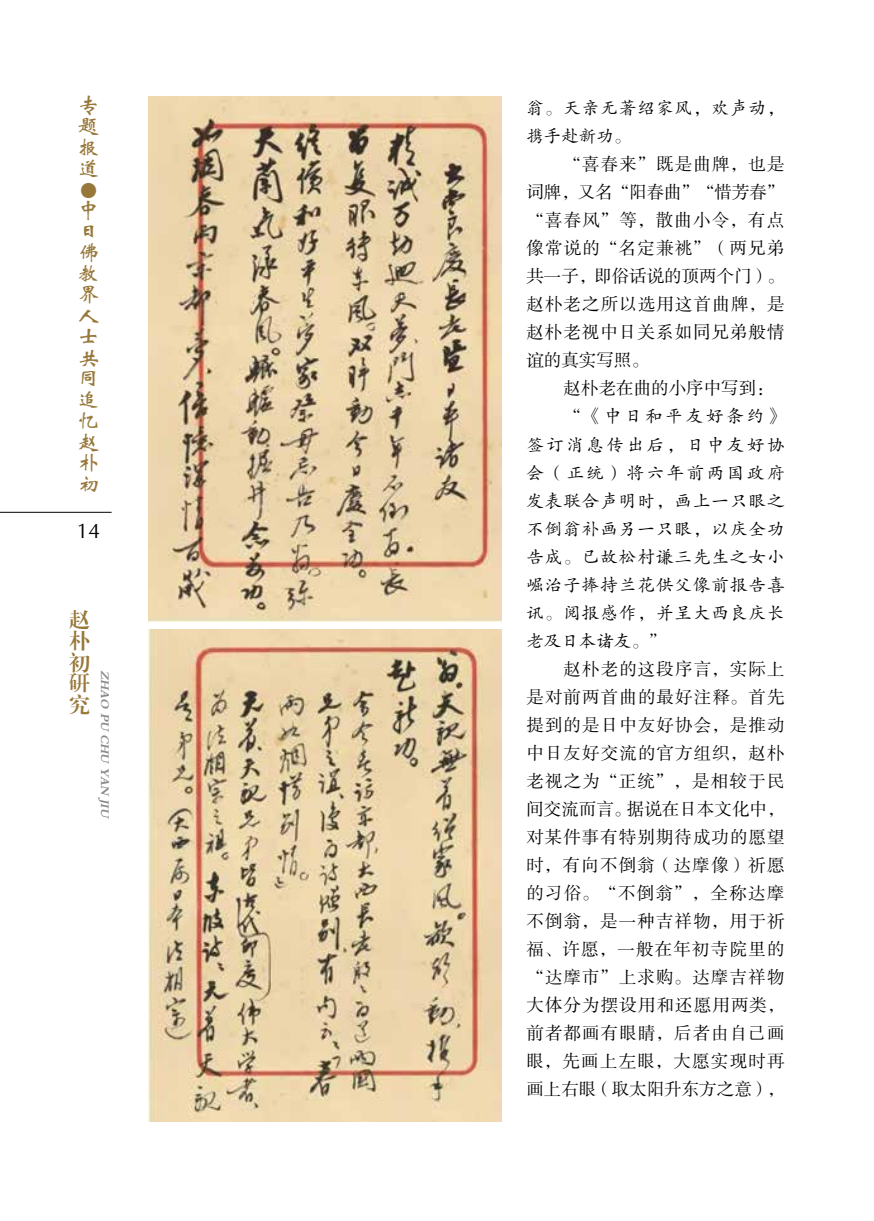
<style>
.page{position:relative;width:874px;height:1221px;background:#fff}
.page>*{position:absolute;margin:0;border:0;box-sizing:border-box;transform-origin:0 0}
.t1{font:21px/21px "FZWBK GBK1 0";color:#98783a;text-align:justify}
.t2{font:21px/21px "FZXBSK GBK1 0";color:#98783a;text-align:justify}
.t3{font:21px "FZWBK GBK1 0";color:#000}
.t4{font:17.5px/28px "FZSSK GBK1 0";letter-spacing:.055em;color:#000;text-align:justify}
.t5{font:17.5px/28px "FZKTK GBK1 0";letter-spacing:.055em;color:#000}
.t6{font:17.5px "FZSSK GBK1 0";color:#000}
.t7{font:italic 12.25px "FZDBSK GBK1 0";color:#898989}
</style>
<div class="page">
<hr style="left:0;top:512px;width:111px;height:1px;background:#000">
<img style="left:149px;top:96px;width:352px;height:525px">
<img style="left:149px;top:629px;width:352px;height:492px">
<p class="t1" style="left:78px;top:96px;width:22px">专题报道</p>
<p class="t1" style="left:98px;top:179px;width:22px;rotate:90deg">●</p>
<p class="t1" style="left:78px;top:201px;width:22px;text-align:left">中日佛教界人士共同追忆赵朴初</p>
<p class="t3" style="left:77px;top:519px;width:25px">14</p>
<p class="t2" style="left:69px;top:610px;width:22px">赵朴初研究</p>
<p class="t7" style="left:112px;top:670px;width:152px;rotate:90deg">ZHAO PU CHU YAN JIU</p>
<p class="t5" style="left:526px;top:95px;width:259px">翁。天亲无著绍家风，欢声动，携手赴新功。</p>
<p class="t4" style="left:526px;top:151px;width:260px;text-indent:37px">“喜春来”既是曲牌，也是词牌，又名“阳春曲”“惜芳春” “喜春风”等，散曲小令，有点像常说的“名定兼祧”（两兄弟共一子，即俗话说的顶两个门）。赵朴老之所以选用这首曲牌，是赵朴老视中日关系如同兄弟般情谊的真实写照。</p>
<p class="t6" style="left:563px;top:379px;width:211px">赵朴老在曲的小序中写到：</p>
<p class="t5" style="left:526px;top:403px;width:259px;text-align:justify;text-indent:37px">“《中日和平友好条约》签订消息传出后，日中友好协会（正统）将六年前两国政府发表联合声明时，画上一只眼之不倒翁补画另一只眼，以庆全功告成。已故松村谦三先生之女小崛治子捧持兰花供父像前报告喜讯。阅报感作，并呈大西良庆长老及日本诸友。”</p>
<p class="t4" style="left:526px;top:655px;width:260px;text-indent:37px">赵朴老的这段序言，实际上是对前两首曲的最好注释。首先提到的是日中友好协会，是推动中日友好交流的官方组织，赵朴老视之为“正统”，是相较于民间交流而言。据说在日本文化中，对某件事有特别期待成功的愿望时，有向不倒翁（达摩像）祈愿的习俗。“不倒翁”，全称达摩不倒翁，是一种吉祥物，用于祈福、许愿，一般在年初寺院里的“达摩市”上求购。达摩吉祥物大体分为摆设用和还愿用两类，前者都画有眼睛，后者由自己画眼，先画上左眼，大愿实现时再画上右眼（取太阳升东方之意），</p>
</div>
